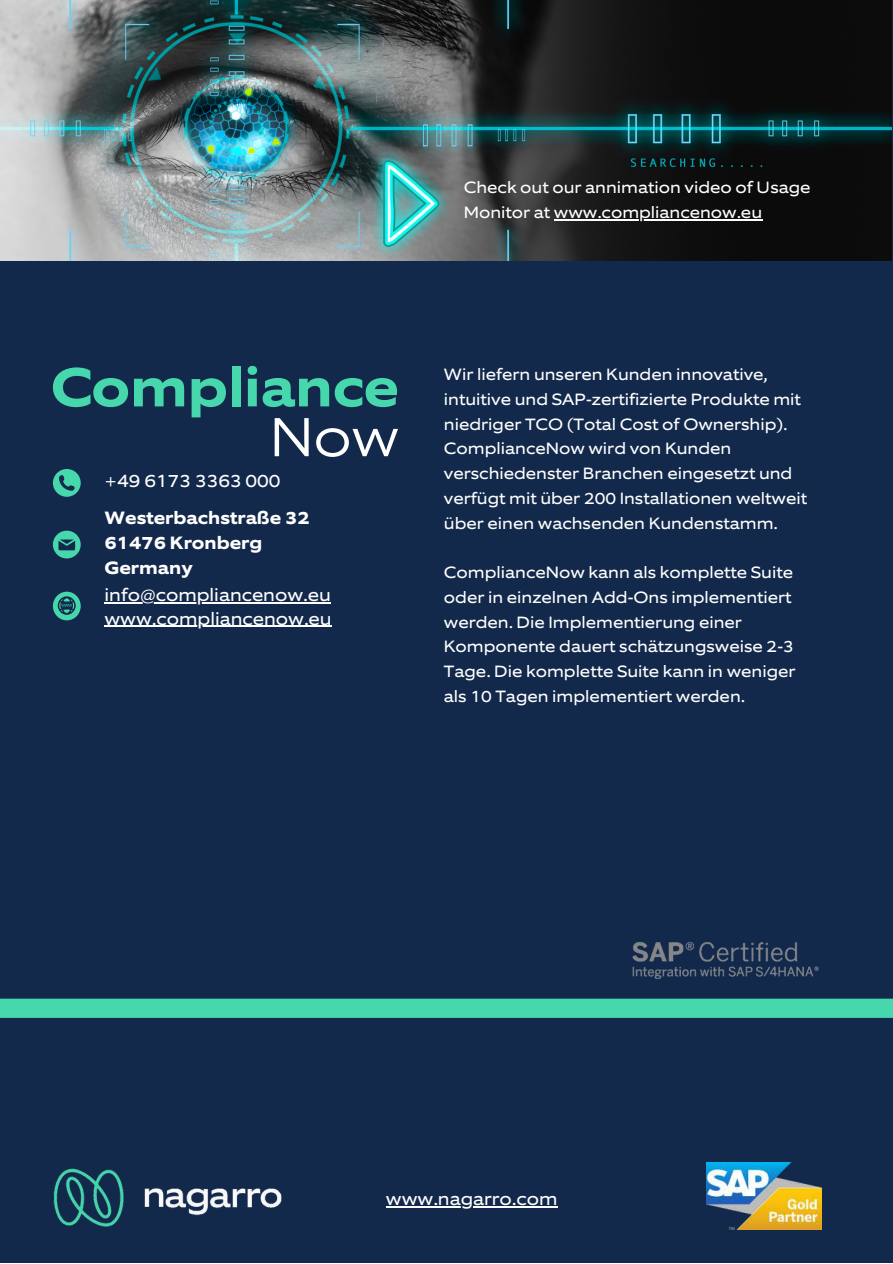
<style>
.page{position:relative;width:893px;height:1264px;background:#fff}
.page>*{position:absolute;margin:0;border:0;box-sizing:border-box;transform-origin:0 0}
.t1{font:18px "Equip Extended";color:#fff}
.t2{font:700 18px/24.8px "Equip Extended";color:#fff}
.t3{font:16.5px/24.8px "Equip Extended";color:#fff}
</style>
<div class="page">
<div style="left:0;top:0;width:892px;height:1262px;background:#13294b"></div>
<svg style="left:0;top:998px;width:892px;height:20px;background:#45d0a8"></svg>
<img style="left:706px;top:1162px;width:115px;height:67px">
<img style="left:0;top:0;width:891px;height:261px">
<img style="left:367px;top:146px;width:86px;height:114px">
<hr style="left:386px;top:1205px;width:171px;height:2px;background:#fff">
<img style="left:632px;top:942px;width:187px;height:37px">
<hr style="left:554px;top:219px;width:208px;height:1px;background:#fff">
<svg style="left:53px;top:469px;width:28px;height:28px"></svg>
<svg style="left:53px;top:530px;width:28px;height:28px"></svg>
<svg style="left:53px;top:591px;width:28px;height:29px"></svg>
<hr style="left:104px;top:625px;width:228px;height:2px;background:#fff">
<hr style="left:104px;top:602px;width:227px;height:1px;background:#fff">
<img style="left:53px;top:1168px;width:229px;height:59px">
<svg style="left:53px;top:367px;width:75px;height:40px"></svg>
<svg style="left:134px;top:378px;width:50px;height:28px"></svg>
<svg style="left:191px;top:378px;width:35px;height:39px"></svg>
<div style="left:231px;top:366px;width:9px;height:40px;background:#47d7ac"></div>
<svg style="left:248px;top:366px;width:81px;height:41px"></svg>
<svg style="left:335px;top:378px;width:62px;height:29px"></svg>
<svg style="left:274px;top:418px;width:34px;height:38px"></svg>
<svg style="left:316px;top:428px;width:82px;height:29px"></svg>
<p class="t1" style="left:104px;top:469px;width:178px">+ 49 6173 3363 000</p>
<p class="t2" style="left:104px;top:506px;width:207px">Westerbachstraße 32<br>61476 Kronberg<br>Germany</p>
<p class="t1" style="left:104px;top:583px;width:228px">info@compliancenow.eu</p>
<p class="t1" style="left:104px;top:607px;width:229px">www.compliancenow.eu</p>
<p class="t3" style="left:464px;top:175px;width:348px">Check out our annimation video of Usage<br>Monitor at www.compliancenow.eu</p>
<p class="t3" style="left:444px;top:362px;width:364px">Wir liefern unseren Kunden innovative, intuitive und SAP-zertifizierte Produkte mit niedriger TCO (Total Cost of Ownership).<br>ComplianceNow wird von Kunden verschiedenster Branchen eingesetzt und verfügt mit über 200 Installationen weltweit über einen wachsenden Kundenstamm.</p>
<p class="t3" style="left:444px;top:560px;width:353px">ComplianceNow kann als komplette Suite oder in einzelnen Add-Ons implementiert werden. Die Implementierung einer Komponente dauert schätzungsweise 2-3<br>Tage. Die komplette Suite kann in weniger als 10 Tagen implementiert werden.</p>
<p class="t1" style="left:386px;top:1187px;width:173px">www.nagarro.com</p>
</div>
